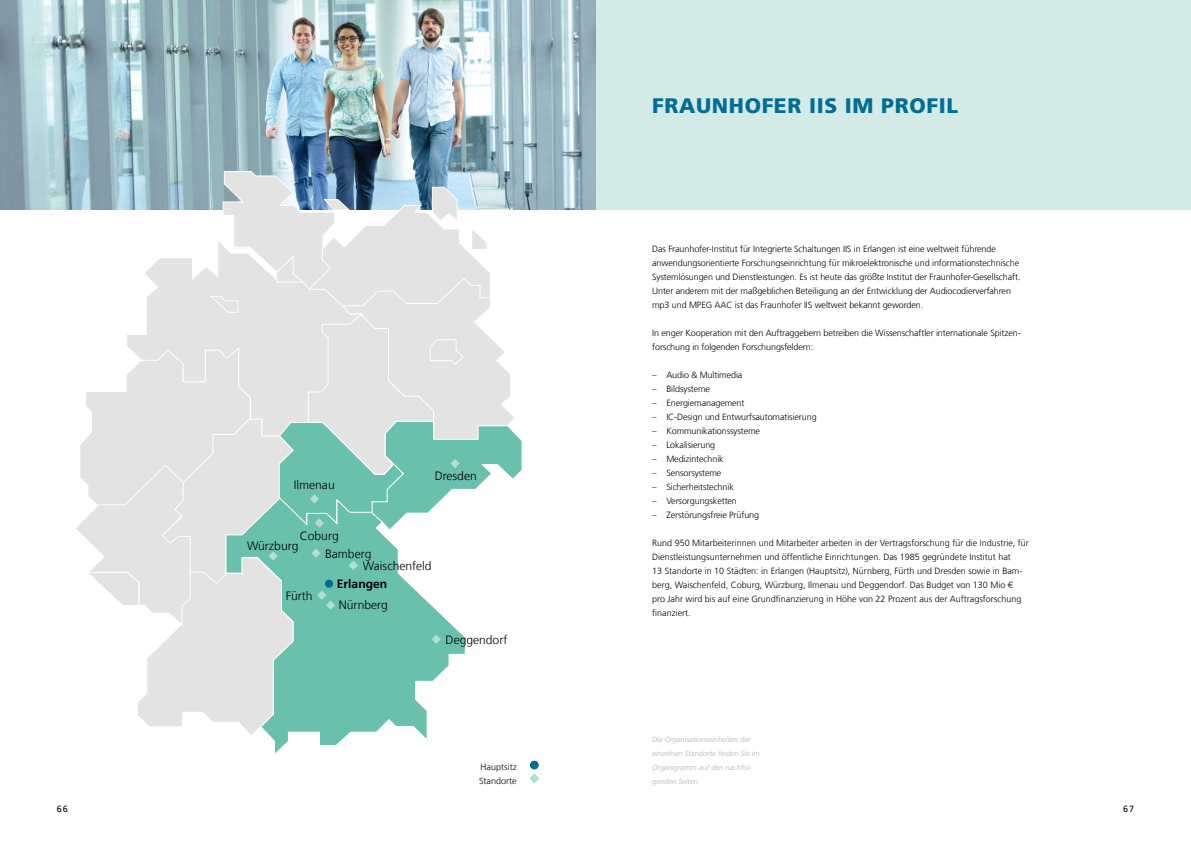
<style>
.page{position:relative;width:1191px;height:842px;background:#fff}
.page>*{position:absolute;margin:0;border:0;box-sizing:border-box;transform-origin:0 0}
.t1{font:900 21px "Frutiger LT Com";letter-spacing:.03em;color:#006e94}
.t2{font:300 12.1px/17.9px "Frutiger LT Com";color:#000}
.t3{font:700 12.1px "Frutiger LT Com";color:#000}
.t4{font:300 9px/14px "Frutiger LT Com";letter-spacing:-.01em;color:#000}
.t5{font:9px "Frutiger LT Com";color:#000}
.t6{font:italic 300 7.5px/14px "Frutiger LT Com";color:#b3b2b2}
</style>
<div class="page">
<div style="left:0;top:0;width:1191px;height:210px;background:#d4eae7"></div>
<img style="left:0;top:0;width:595px;height:210px">
<div style="left:530px;top:761px;width:9px;height:8px;background:#006e94;border-radius:50%"></div>
<svg style="left:529px;top:773px;width:10px;height:10px"></svg>
<svg style="left:271px;top:737px;width:156px;height:17px"></svg>
<svg style="left:74px;top:171px;width:449px;height:566px"></svg>
<h2 class="t2" style="left:294px;top:475px;width:42px">Ilmenau</h2>
<h2 class="t2" style="left:435px;top:466px;width:44px">Dresden</h2>
<h2 class="t2" style="left:325px;top:527px;width:48px;text-indent:-25px">Coburg<br>Bamberg</h2>
<h2 class="t2" style="left:247px;top:537px;width:53px">Würzburg</h2>
<h2 class="t2" style="left:363px;top:557px;width:70px">Waischenfeld</h2>
<h2 class="t2" style="left:286px;top:587px;width:28px">Fürth</h2>
<h2 class="t3" style="left:337px;top:576px;width:52px">Erlangen</h2>
<h2 class="t2" style="left:339px;top:596px;width:51px">Nürnberg</h2>
<h2 class="t2" style="left:445px;top:631px;width:63px">Deggendorf</h2>
<p class="t4" style="left:479px;top:760px;width:39px">Hauptsitz<br>Standorte</p>
<h1 class="t1" style="left:652px;top:93px;width:307px">FRAUNHOFER IIS IM PROFIL</h1>
<p class="t4" style="left:652px;top:242px;width:370px">Das Fraunhofer-Institut für Integrierte Schaltungen IIS in Erlangen ist eine weltweit führende anwendungsorientierte Forschungseinrichtung für mikroelektronische und informationstechnische Systemlösungen und Dienstleistungen. Es ist heute das größte Institut der Fraunhofer-Gesellschaft.<br>Unter anderem mit der maßgeblichen Beteiligung an der Entwicklung der Audiocodierverfahren mp3 und MPEG AAC ist das Fraunhofer IIS weltweit bekannt geworden.</p>
<p class="t4" style="left:652px;top:326px;width:370px">In enger Kooperation mit den Auftraggebern betreiben die Wissenschaftler internationale Spitzen&shy;forschung in folgenden Forschungsfeldern:</p>
<p class="t4" style="left:652px;top:368px;width:92px">– Audio &amp; Multimedia</p>
<p class="t4" style="left:652px;top:382px;width:59px">– Bildsysteme</p>
<p class="t4" style="left:652px;top:396px;width:94px">– Energiemanagement</p>
<p class="t4" style="left:652px;top:410px;width:166px">– IC-Design und Entwurfsautomatisierung</p>
<p class="t4" style="left:652px;top:424px;width:109px">– Kommunikationssysteme</p>
<p class="t4" style="left:652px;top:438px;width:65px">– Lokalisierung</p>
<p class="t4" style="left:652px;top:452px;width:73px">– Medizintechnik</p>
<p class="t4" style="left:652px;top:466px;width:71px">– Sensorsysteme</p>
<p class="t4" style="left:652px;top:480px;width:83px">– Sicherheitstechnik</p>
<p class="t4" style="left:652px;top:494px;width:86px">– Versorgungsketten</p>
<p class="t4" style="left:652px;top:508px;width:108px">– Zerstörungsfreie Prüfung</p>
<p class="t4" style="left:652px;top:536px;width:378px">Rund 950 Mitarbeiterinnen und Mitarbeiter arbeiten in der Vertragsforschung für die Industrie, für Dienstleistungsunternehmen und öffentliche Einrichtungen. Das 1985 gegründete Institut hat<br>13 Standorte in 10 Städten: in Erlangen (Hauptsitz), Nürnberg, Fürth und Dresden sowie in Bam&shy;berg, Waischenfeld, Coburg, Würzburg, Ilmenau und Deggendorf. Das Budget von 130 Mio €<br>pro Jahr wird bis auf eine Grundfinanzierung in Höhe von 22 Prozent aus der Auftragsforschung finanziert.</p>
<p class="t6" style="left:652px;top:732px;width:109px">Die Organisationseinheiten der einzelnen Standorte finden Sie im<br>Organigramm auf den nachfol&shy;genden Seiten.</p>
<p class="t5" style="left:57px;top:803px;width:13px">66</p>
<p class="t5" style="left:1123px;top:803px;width:13px">67</p>
</div>
